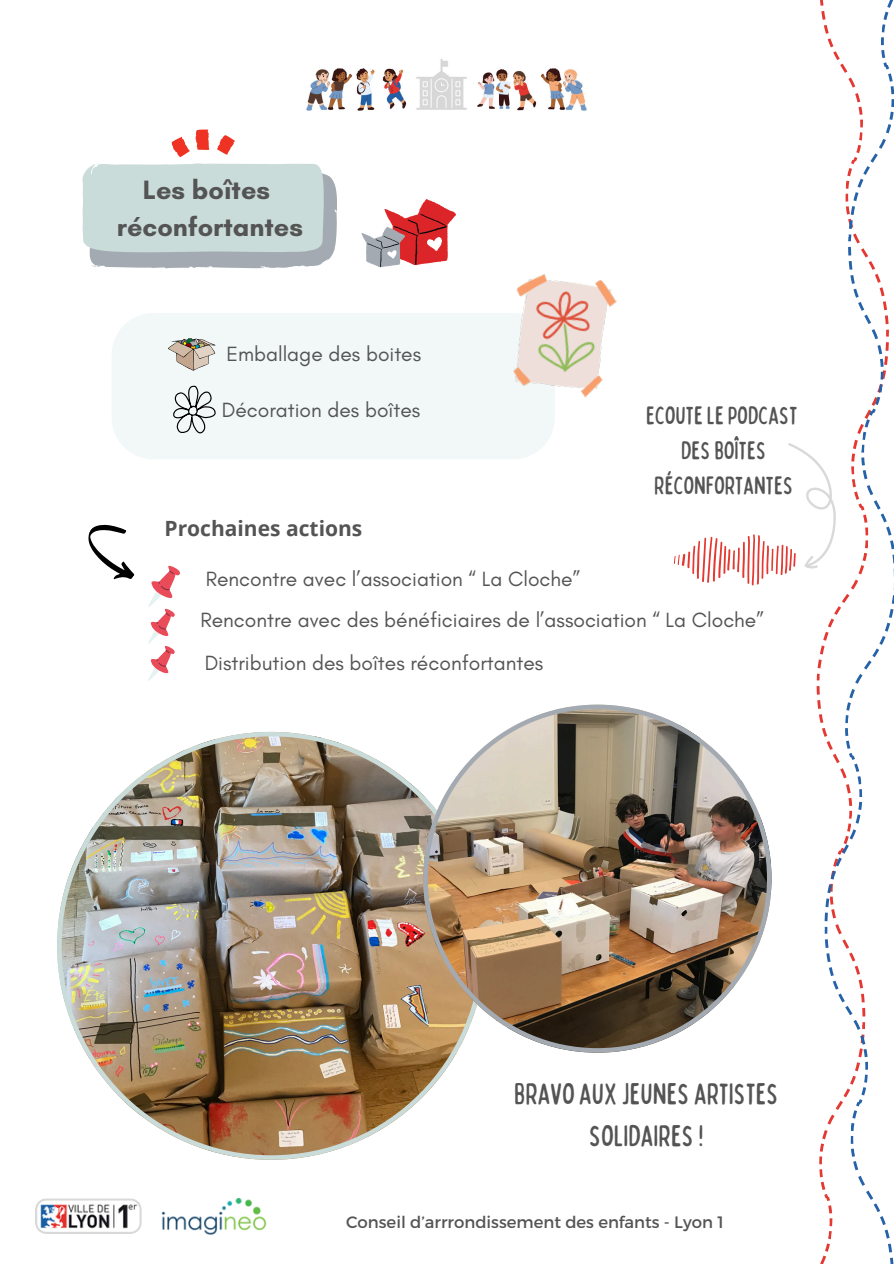
<style>
.page{position:relative;width:894px;height:1264px;background:#fff}
.page>*{position:absolute;margin:0;border:0;box-sizing:border-box;transform-origin:0 0}
.t1{font:condensed 30px/41.7px "Bobby Jones Soft";color:#545454;text-align:center}
.t2{font:700 27px/37.2px "Glacial Indifference";color:#545454;text-align:center}
.t3{font:condensed 25.35px/34.8px "Bobby Jones Soft";color:#545454;text-align:center}
.t4{font:21px "Glacial Indifference";color:#545454}
.t5{font:700 21px "Open Sans";color:#545454}
.t6{font:16.5px "Montserrat";color:#545454}
</style>
<div class="page">
<svg style="left:35px;top:1198px;width:107px;height:35px"></svg>
<img style="left:161px;top:1198px;width:105px;height:36px">
<img style="left:306px;top:59px;width:281px;height:52px">
<img style="left:57px;top:732px;width:400px;height:427px">
<img style="left:423px;top:704px;width:250px;height:348px">
<svg style="left:361px;top:199px;width:95px;height:68px"></svg>
<svg style="left:82px;top:163px;width:255px;height:105px;background:#c5d5d4"></svg>
<svg style="left:172px;top:130px;width:63px;height:27px"></svg>
<svg style="left:88px;top:524px;width:92px;height:157px"></svg>
<div style="left:112px;top:313px;width:442px;height:146px;background:#f2f8f8"></div>
<svg style="left:173px;top:385px;width:43px;height:49px"></svg>
<svg style="left:167px;top:338px;width:49px;height:33px"></svg>
<img style="left:501px;top:274px;width:116px;height:126px">
<svg style="left:673px;top:0;width:220px;height:1263px"></svg>
<p class="t2" style="left:117px;top:171px;width:188px">Les boîtes réconfortantes</p>
<p class="t4" style="left:226px;top:341px;width:196px">Emballage des boites</p>
<p class="t4" style="left:222px;top:396px;width:200px">Décoration des boîtes</p>
<p class="t3" style="left:646px;top:397px;width:153px">ECOUTELEPODCAST<br>DES BOÎTES<br>RÉCONFORTANTES</p>
<p class="t5" style="left:164px;top:513px;width:199px">Prochaines actions</p>
<p class="t4" style="left:206px;top:565px;width:376px">Rencontre avec l’association “ La Cloche”</p>
<p class="t4" style="left:200px;top:607px;width:565px">Rencontre avec des bénéficiaires de l’association “ La Cloche”</p>
<p class="t4" style="left:205px;top:649px;width:340px">Distribution des boîtes réconfortantes</p>
<p class="t1" style="left:514px;top:1071px;width:266px">BRAVO AUX JEUNES ARTISTES<br>SOLIDAIRES !</p>
<p class="t6" style="left:346px;top:1211px;width:379px">Conseil d’arrrondissement des enfants - Lyon 1</p>
</div>
